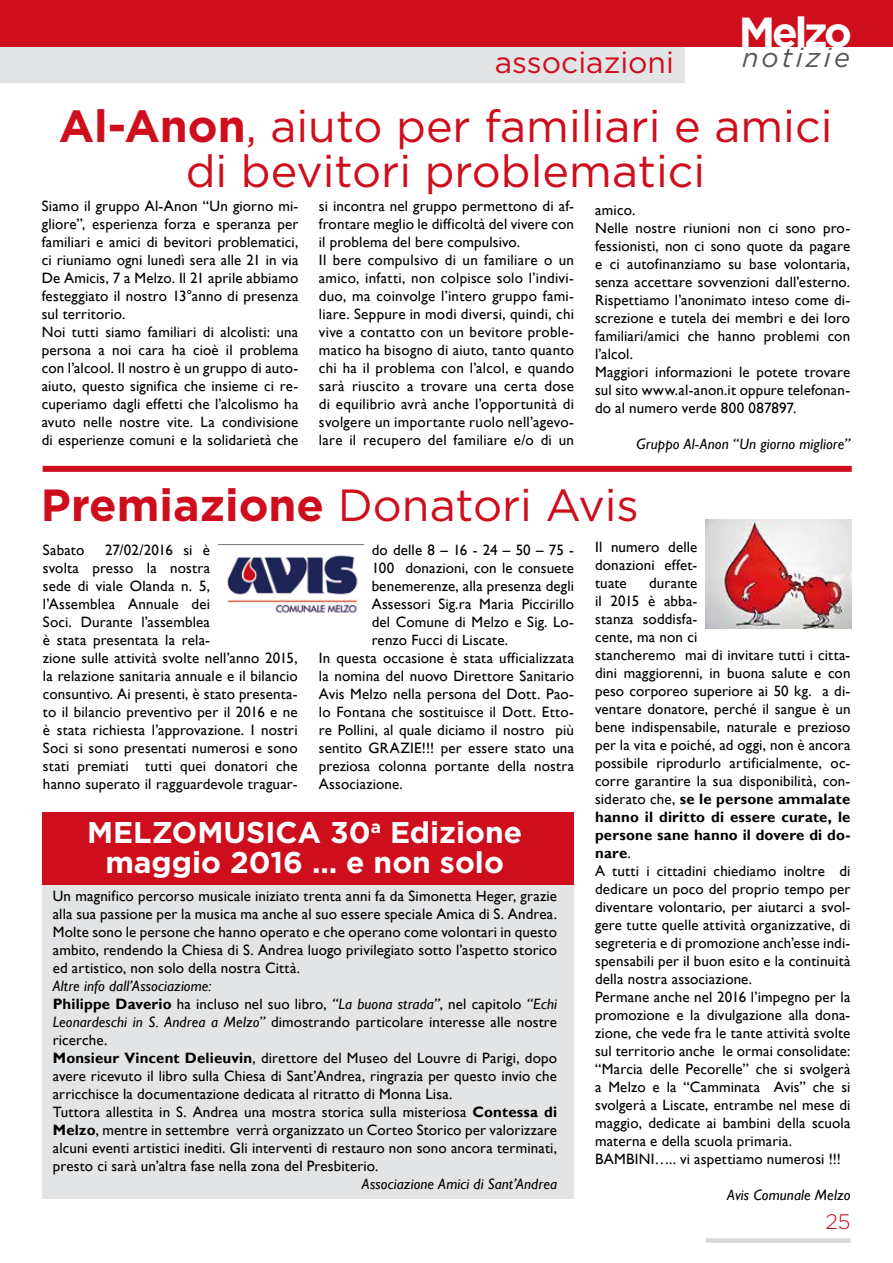
<style>
.page{position:relative;width:893px;height:1263px;background:#fff}
.page>*{position:absolute;margin:0;border:0;box-sizing:border-box;transform-origin:0 0}
.t1{font:45px/45px "Gotham";color:#ce0e1c;text-align:center}
.t2{font:700 42px "Gotham";letter-spacing:-.075em;color:#fff}
.t3{font:700 30px/30px "Gotham";color:#fff;text-align:center}
.t4{font:30px "Gotham";color:#ce0e1c}
.t5{font:italic 27px "Gotham";letter-spacing:.115em;color:#555658}
.t6{font:300 21px "Gotham";color:#ce0e1c}
.t7{font:15px/18px "Gill Sans";letter-spacing:.01em;color:#000}
.t8{font:italic 15px "Gill Sans";letter-spacing:.01em;color:#000}
.s1{font-weight:700}
.s2{font-style:italic}
</style>
<div class="page">
<div style="left:0;top:0;width:893px;height:47px;background:#ce0e1c"></div>
<div style="left:0;top:47px;width:685px;height:35px;background:#e2e4e5"></div>
<div style="left:706px;top:1238px;width:144px;height:5px;background:#d5d9da"></div>
<div style="left:43px;top:466px;width:809px;height:6px;background:#ce0e1c"></div>
<div style="left:43px;top:860px;width:531px;height:339px;background:#e2e4e5"></div>
<div style="left:43px;top:812px;width:531px;height:72px;background:#ce0e1c"></div>
<img style="left:706px;top:520px;width:146px;height:109px">
<img style="left:219px;top:544px;width:144px;height:69px">
<h3 class="t4" style="left:495px;top:43px;width:181px">associazioni</h3>
<h2 class="t2" style="left:739px;top:4px;width:115px">Melzo</h2>
<h3 class="t5" style="left:742px;top:41px;width:109px">notizie</h3>
<h1 class="t1" style="left:59px;top:103px;width:775px"><span class="s1">Al-Anon</span>, aiuto per familiari e amici di bevitori problematici</h1>
<p class="t7" style="left:42px;top:197px;width:258px">Siamo il gruppo Al-Anon “Un giorno mi&shy;gliore”, esperienza forza e speranza per familiari e amici di bevitori problematici, ci riuniamo ogni lunedì sera alle 21 in via De Amicis, 7 a Melzo. Il 21 aprile abbiamo festeggiato il nostro 13°anno di presenza sul territorio.<br>Noi tutti siamo familiari di alcolisti: una persona a noi cara ha cioè il problema con l’alcool. Il nostro è un gruppo di auto&shy;aiuto, questo significa che insieme ci re&shy;cuperiamo dagli effetti che l’alcolismo ha avuto nelle nostre vite. La condivisione di esperienze comuni e la solidarietà che</p>
<p class="t7" style="left:319px;top:197px;width:257px">si incontra nel gruppo permettono di af&shy;frontare meglio le difficoltà del vivere con il problema del bere compulsivo.<br>Il bere compulsivo di un familiare o un amico, infatti, non colpisce solo l’indivi&shy;duo, ma coinvolge l’intero gruppo fami&shy;liare. Seppure in modi diversi, quindi, chi vive a contatto con un bevitore proble&shy;matico ha bisogno di aiuto, tanto quanto chi ha il problema con l’alcol, e quando sarà riuscito a trovare una certa dose di equilibrio avrà anche l’opportunità di svolgere un importante ruolo nell’agevo&shy;lare il recupero del familiare e/o di un</p>
<p class="t7" style="left:595px;top:201px;width:257px">amico.<br>Nelle nostre riunioni non ci sono pro&shy;fessionisti, non ci sono quote da pagare e ci autofinanziamo su base volontaria, senza accettare sovvenzioni dall’esterno.<br>Rispettiamo l’anonimato inteso come di&shy;screzione e tutela dei membri e dei loro familiari/amici che hanno problemi con l’alcol.<br>Maggiori informazioni le potete trovare sul sito www.al-anon.it oppure telefonan&shy;do al numero verde 800 087897.</p>
<p class="t8" style="left:637px;top:435px;width:215px">Gruppo Al-Anon “Un giorno migliore”</p>
<h1 class="t1" style="left:41px;top:481px;width:600px"><span class="s1">Premiazione</span> Donatori Avis</h1>
<p class="t7" style="left:43px;top:541px;width:43px">Sabato</p>
<p class="t7" style="left:595px;top:539px;width:104px;text-align:justify">Il numero delle donazioni effet&shy;tuate</p>
<p class="t7" style="left:43px;top:541px;width:256px;text-indent:62px">27/02/2016 si è<br>svolta presso la nostra<br>sede di viale Olanda n. 5,<br>l’Assemblea Annuale dei<br>Soci. Durante l’assemblea<br>è stata presentata la rela-<br>zione sulle attività svolte nell’anno 2015, la relazione sanitaria annuale e il bilancio consuntivo. Ai presenti, è stato presenta&shy;to il bilancio preventivo per il 2016 e ne è stata richiesta l’approvazione. I nostri Soci si sono presentati numerosi e sono stati premiati tutti quei donatori che hanno superato il ragguardevole traguar-</p>
<p class="t7" style="left:372px;top:541px;width:204px">do delle 8 – 16 - 24 – 50 – 75 -</p>
<p class="t7" style="left:372px;top:559px;width:204px">100 donazioni, con le consuete</p>
<p class="t7" style="left:372px;top:577px;width:204px">benemerenze, alla presenza degli</p>
<p class="t7" style="left:372px;top:595px;width:204px">Assessori Sig.ra Maria Piccirillo</p>
<p class="t7" style="left:372px;top:613px;width:204px">del Comune di Melzo e Sig. Lo-</p>
<p class="t7" style="left:372px;top:631px;width:138px">renzo Fucci di Liscate.</p>
<p class="t7" style="left:319px;top:649px;width:257px">In questa occasione è stata ufficializzata</p>
<p class="t7" style="left:319px;top:667px;width:257px">la nomina del nuovo Direttore Sanitario</p>
<p class="t7" style="left:319px;top:685px;width:257px">Avis Melzo nella persona del Dott. Pao-</p>
<p class="t7" style="left:319px;top:703px;width:257px">lo Fontana che sostituisce il Dott. Etto-</p>
<p class="t7" style="left:319px;top:721px;width:257px">re Pollini, al quale diciamo il nostro più</p>
<p class="t7" style="left:319px;top:739px;width:257px">sentito GRAZIE!!! per essere stato una</p>
<p class="t7" style="left:319px;top:757px;width:257px">preziosa colonna portante della nostra</p>
<p class="t7" style="left:319px;top:775px;width:85px">Associazione.</p>
<p class="t7" style="left:595px;top:575px;width:257px;text-indent:54px">durante<br>il 2015 è abba-<br>stanza soddisfa-<br>cente, ma non ci<br>stancheremo mai di invitare tutti i citta&shy;dini maggiorenni, in buona salute e con peso corporeo superiore ai 50 kg. a di&shy;ventare donatore, perché il sangue è un bene indispensabile, naturale e prezioso per la vita e poiché, ad oggi, non è ancora possibile riprodurlo artificialmente, oc&shy;corre garantire la sua disponibilità, con&shy;siderato che, <span class="s1">se le persone ammalate hanno il diritto di essere curate, le persone sane hanno il dovere di do&shy;nare</span>.<br>A tutti i cittadini chiediamo inoltre di dedicare un poco del proprio tempo per diventare volontario, per aiutarci a svol&shy;gere tutte quelle attività organizzative, di segreteria e di promozione anch’esse indi&shy;spensabili per il buon esito e la continuità della nostra associazione.<br>Permane anche nel 2016 l’impegno per la promozione e la divulgazione alla dona&shy;zione, che vede fra le tante attività svolte sul territorio anche le ormai consolidate: “Marcia delle Pecorelle” che si svolgerà a Melzo e la “Camminata Avis” che si svolgerà a Liscate, entrambe nel mese di maggio, dedicate ai bambini della scuola materna e della scuola primaria.<br>BAMBINI….. vi aspettiamo numerosi !!!</p>
<p class="t8" style="left:727px;top:1186px;width:125px">Avis Comunale Melzo</p>
<h3 class="t3" style="left:87px;top:817px;width:437px">MELZOMUSICA 30<sup>a</sup> Edizione maggio 2016 … e non solo</h3>
<p class="t7" style="left:53px;top:887px;width:506px;text-align:justify">Un magnifico percorso musicale iniziato trenta anni fa da Simonetta Heger, grazie alla sua passione per la musica ma anche al suo essere speciale Amica di S. Andrea.<br>Molte sono le persone che hanno operato e che operano come volontari in questo ambito, rendendo la Chiesa di S. Andrea luogo privilegiato sotto l’aspetto storico ed artistico, non solo della nostra Città.</p>
<p class="t7" style="left:53px;top:977px;width:506px"><span class="s2">Altre info dall’Associaziome:<br></span><span class="s1">Philippe Daverio</span> ha incluso nel suo libro, <span class="s2">“La buona strada”</span>, nel capitolo <span class="s2">“Echi Leonardeschi in S. Andrea a Melzo”</span> dimostrando particolare interesse alle nostre ricerche.<br><span class="s1">Monsieur Vincent Delieuvin</span>, direttore del Museo del Louvre di Parigi, dopo avere ricevuto il libro sulla Chiesa di Sant’Andrea, ringrazia per questo invio che arricchisce la documentazione dedicata al ritratto di Monna Lisa.<br>Tuttora allestita in S. Andrea una mostra storica sulla misteriosa <span class="s1">Contessa di Melzo</span>, mentre in settembre verrà organizzato un Corteo Storico per valorizzare alcuni eventi artistici inediti. Gli interventi di restauro non sono ancora terminati, presto ci sarà un’altra fase nella zona del Presbiterio.</p>
<p class="t8" style="left:362px;top:1175px;width:197px">Associazione Amici di Sant’Andrea</p>
<h3 class="t6" style="left:825px;top:1210px;width:27px">25</h3>
</div>
